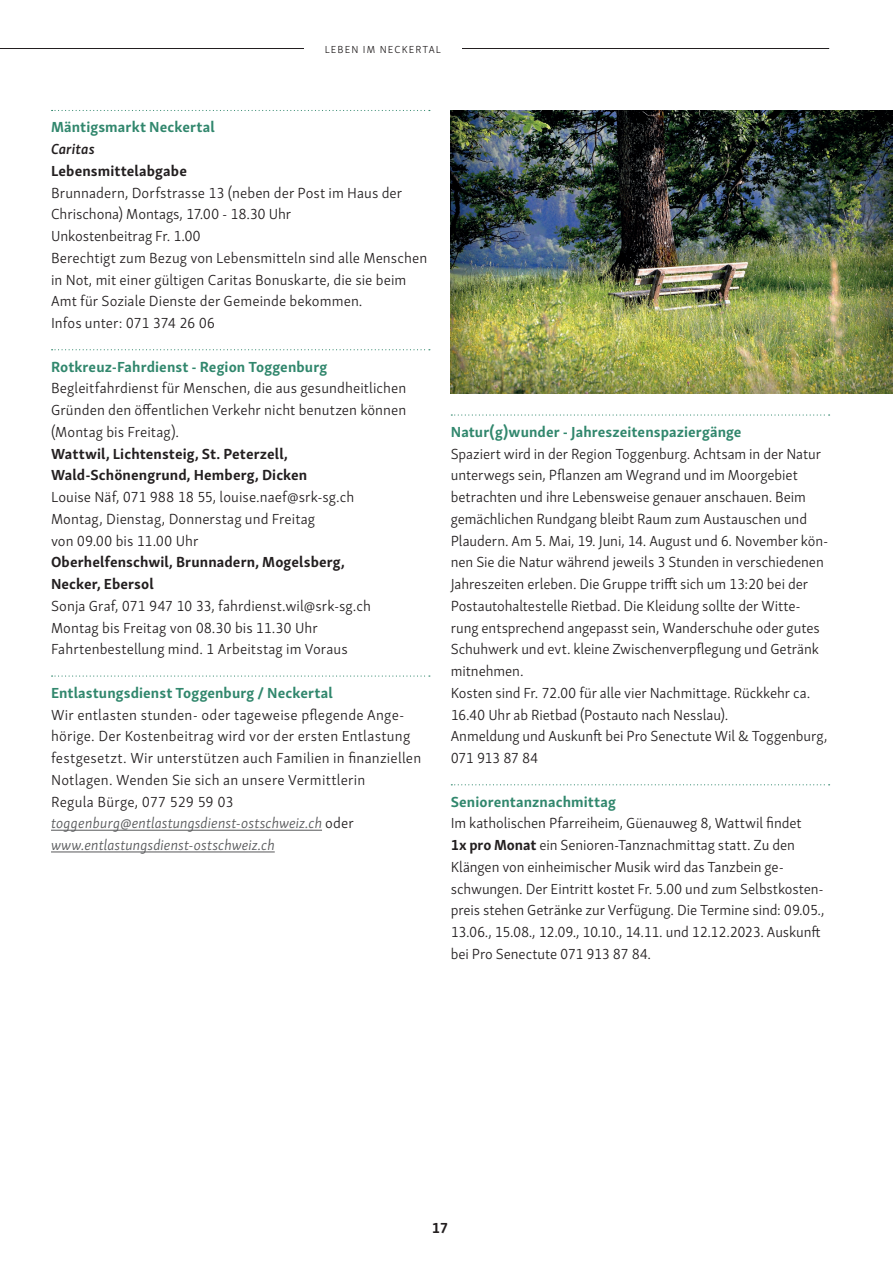
<style>
.page{position:relative;width:893px;height:1263px;background:#fff}
.page>*{position:absolute;margin:0;border:0;box-sizing:border-box;transform-origin:0 0}
.t1{font:300 15px/21.8px "Skolar Sans Latn";color:#231f20}
.t2{font:700 15px "Skolar Sans Latn";letter-spacing:.005em;color:#31876d}
.t3{font:700 15px/21.8px "Skolar Sans Latn";letter-spacing:.01em;color:#231f20}
.t4{font:italic 600 15px "Skolar Sans PE";letter-spacing:.005em;color:#231f20}
.t5{font:300 10.5px "Skolar Sans Latn";letter-spacing:.11em;color:#231f20}
.s1{font-style:italic;color:#57585a}
.s2{font-weight:700}
</style>
<div class="page">
<svg style="left:52px;top:110px;width:378px;height:1px"></svg>
<svg style="left:52px;top:349px;width:378px;height:1px"></svg>
<svg style="left:52px;top:675px;width:378px;height:2px"></svg>
<hr style="left:51px;top:830px;width:271px;height:1px;background:#57585a">
<hr style="left:51px;top:852px;width:224px;height:1px;background:#57585a">
<svg style="left:451px;top:414px;width:379px;height:2px"></svg>
<svg style="left:451px;top:784px;width:379px;height:1px"></svg>
<img style="left:451px;top:111px;width:442px;height:282px">
<hr style="left:0;top:48px;width:829px;height:1px;background:#231f20">
<div style="left:304px;top:44px;width:158px;height:9px;background:#fff"></div>
<p class="t5" style="left:325px;top:41px;width:118px">LEBEN IM NECKERTAL</p>
<p class="t2" style="left:51px;top:115px;width:165px">Mäntigsmarkt Neckertal</p>
<p class="t4" style="left:51px;top:137px;width:45px">Caritas</p>
<p class="t3" style="left:51px;top:158px;width:137px">Lebensmittelabgabe</p>
<p class="t1" style="left:51px;top:181px;width:378px">Brunnadern, Dorfstrasse 13 (neben der Post im Haus der Chrischona) Montags, 17.00 - 18.30 Uhr<br>Unkostenbeitrag Fr. 1.00<br>Berechtigt zum Bezug von Lebensmitteln sind alle Menschen in Not, mit einer gültigen Caritas Bonuskarte, die sie beim Amt für Soziale Dienste der Gemeinde bekommen.<br>Infos unter: 071 374 26 06</p>
<p class="t2" style="left:51px;top:354px;width:278px">Rotkreuz-Fahrdienst - Region Toggenburg</p>
<p class="t1" style="left:51px;top:376px;width:357px;text-align:justify">Begleitfahrdienst für Menschen, die aus gesundheitlichen Gründen den öffentlichen Verkehr nicht benutzen können (Montag bis Freitag).</p>
<p class="t3" style="left:51px;top:441px;width:258px">Wattwil, Lichtensteig, St. Peterzell,<br>Wald-Schönengrund, Hemberg, Dicken</p>
<p class="t1" style="left:51px;top:485px;width:305px">Louise Näf, 071 988 18 55, louise.naef@srk-sg.ch<br>Montag, Dienstag, Donnerstag und Freitag<br>von 09.00 bis 11.00 Uhr</p>
<p class="t3" style="left:51px;top:550px;width:296px">Oberhelfenschwil, Brunnadern, Mogelsberg,<br>Necker, Ebersol</p>
<p class="t1" style="left:51px;top:594px;width:321px">Sonja Graf, 071 947 10 33, fahrdienst.wil@srk-sg.ch<br>Montag bis Freitag von 08.30 bis 11.30 Uhr<br>Fahrtenbestellung mind. 1 Arbeitstag im Voraus</p>
<p class="t2" style="left:51px;top:680px;width:283px">Entlastungsdienst Toggenburg / Neckertal</p>
<p class="t1" style="left:51px;top:703px;width:372px">Wir entlasten stunden- oder tageweise pflegende Ange&shy;hörige. Der Kostenbeitrag wird vor der ersten Entlastung festgesetzt. Wir unterstützen auch Familien in finanziellen Notlagen. Wenden Sie sich an unsere Vermittlerin<br>Regula Bürge, 077 529 59 03 <span class="s1">toggenburg@entlastungsdienst-ostschweiz.ch</span> oder <span class="s1">www.entlastungsdienst-ostschweiz.ch</span></p>
<p class="t2" style="left:451px;top:419px;width:292px">Natur(g)wunder - Jahreszeitenspaziergänge</p>
<p class="t1" style="left:451px;top:442px;width:379px">Spaziert wird in der Region Toggenburg. Achtsam in der Natur unterwegs sein, Pflanzen am Wegrand und im Moorgebiet betrachten und ihre Lebensweise genauer anschauen. Beim gemächlichen Rundgang bleibt Raum zum Austauschen und Plaudern. Am 5. Mai, 19. Juni, 14. August und 6. November kön&shy;nen Sie die Natur während jeweils 3 Stunden in verschiedenen Jahreszeiten erleben. Die Gruppe trifft sich um 13:20 bei der Postautohaltestelle Rietbad. Die Kleidung sollte der Witte&shy;rung entsprechend angepasst sein, Wanderschuhe oder gutes Schuhwerk und evt. kleine Zwischenverpflegung und Getränk mitnehmen.<br>Kosten sind Fr. 72.00 für alle vier Nachmittage. Rückkehr ca.<br>16.40 Uhr ab Rietbad (Postauto nach Nesslau).<br>Anmeldung und Auskunft bei Pro Senectute Wil &amp; Toggenburg, 071 913 87 84</p>
<p class="t2" style="left:451px;top:789px;width:167px">Seniorentanznachmittag</p>
<p class="t1" style="left:451px;top:811px;width:375px">Im katholischen Pfarreiheim, Güenauweg 8, Wattwil findet<br><span class="s2">1x pro Monat</span> ein Senioren-Tanznachmittag statt. Zu den Klängen von einheimischer Musik wird das Tanzbein ge&shy;schwungen. Der Eintritt kostet Fr. 5.00 und zum Selbstkosten&shy;preis stehen Getränke zur Verfügung. Die Termine sind: 09.05., 13.06., 15.08., 12.09., 10.10., 14.11. und 12.12.2023. Auskunft bei Pro Senectute 071 913 87 84.</p>
<p class="t3" style="left:432px;top:1215px;width:18px">17</p>
</div>
